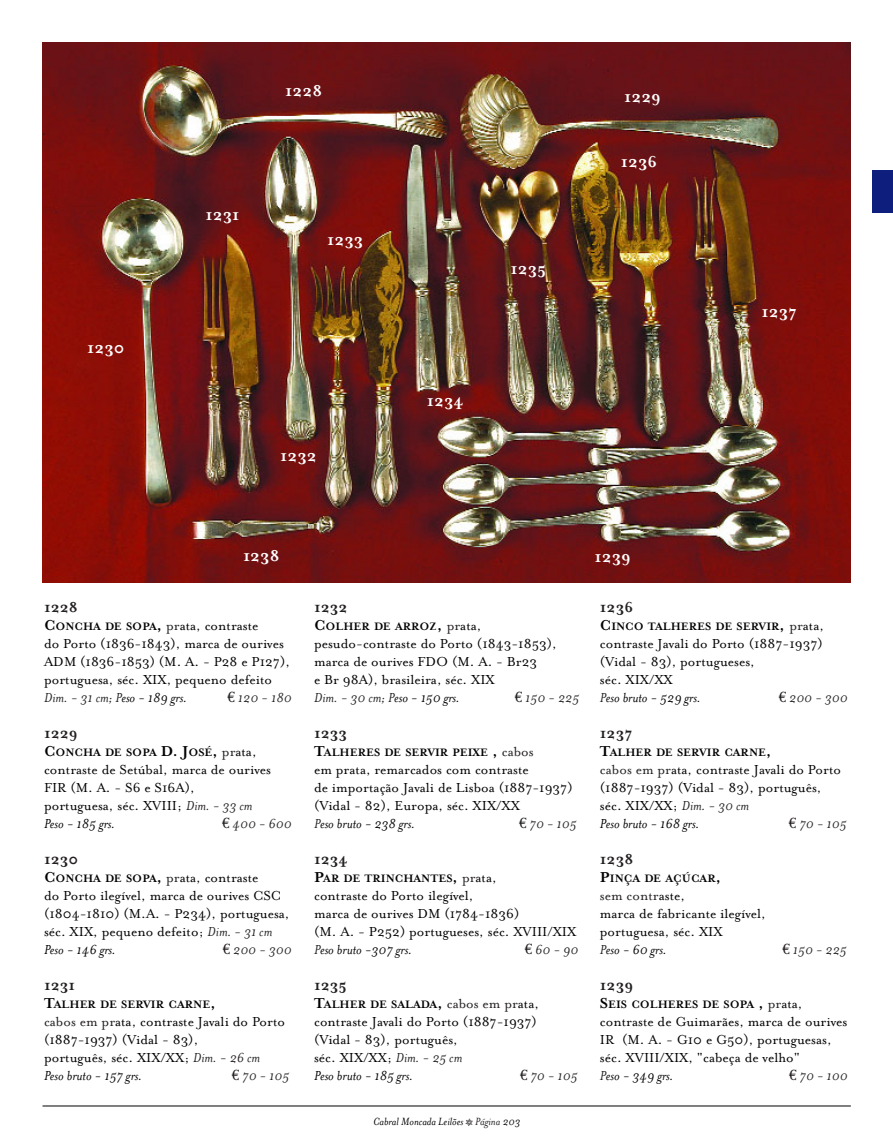
<style>
.page{position:relative;width:893px;height:1148px;background:#fff}
.page>*{position:absolute;margin:0;border:0;box-sizing:border-box;transform-origin:0 0}
.t1{font:700 18px "Mrs Eaves";color:#fff}
.t2{font:700 16.5px "Mrs Eaves";color:#231f20}
.t3{font:15px/18px "Mrs Eaves Roman";color:#000}
.t4{font:italic 15px "Mrs Eaves";color:#000}
.t5{font:italic 15px "Mrs Eaves";color:#231f20}
.t6{font:700 12.3px "Mrs Eaves";color:#000}
.t7{font:italic 12px "Mrs Eaves";color:#000}
.s1{font-family:"Mrs Eaves";font-weight:700;font-size:16.5px}
.s2{font-family:"Mrs Eaves";font-weight:700;font-size:12.3px}
.s3{color:#231f20}
.s4{color:#000}
.s5{font-family:"Euro Serif";font-style:normal}
.s6{font-size:16.5px}
.s7{font-family:"Mrs Eaves Roman";font-weight:400;font-size:15px;color:#231f20}
.s8{font-family:"Mrs Eaves Roman";font-weight:400;font-size:15px}
.s9{font-family:"Mrs Eaves";font-style:italic;color:#231f20}
.s10{font-family:"Mrs Eaves Fractions";font-style:normal;color:#231f20}
</style>
<div class="page">
<img style="left:43px;top:43px;width:807px;height:540px">
<hr style="left:43px;top:1105px;width:807px;height:1px;background:#000">
<div style="left:872px;top:170px;width:20px;height:43px;background:#0e1e7d"></div>
<p class="t1" style="left:87px;top:336px;width:39px">1230</p>
<p class="t1" style="left:206px;top:203px;width:35px">1231</p>
<p class="t1" style="left:285px;top:79px;width:38px">1228</p>
<p class="t1" style="left:327px;top:228px;width:38px">1233</p>
<p class="t1" style="left:280px;top:444px;width:38px">1232</p>
<p class="t1" style="left:427px;top:389px;width:38px">1234</p>
<p class="t1" style="left:510px;top:257px;width:37px">1235</p>
<p class="t1" style="left:624px;top:85px;width:38px">1229</p>
<p class="t1" style="left:620px;top:150px;width:38px">1236</p>
<p class="t1" style="left:243px;top:544px;width:38px">1238</p>
<p class="t1" style="left:594px;top:545px;width:38px">1239</p>
<p class="t1" style="left:761px;top:300px;width:37px">1237</p>
<p class="t2" style="left:44px;top:597px;width:35px">1228</p>
<p class="t3" style="left:44px;top:616px;width:247px"><span class="s1">C</span><span class="s2">ONCHA DE SOPA</span><span class="s1">,</span> <span class="s3">pr</span>ata, contraste<br>do Porto (1836-1843), marca de ourives ADM (1836-1853) (M. A. - P28 e P127), portuguesa, séc. XIX, pequeno defeito</p>
<p class="t5" style="left:44px;top:688px;width:145px">Dim. - 31 cm; P<span class="s4">eso - 189 grs.</span></p>
<p class="t5" style="left:227px;top:688px;width:65px"><span class="s5">€</span> 120 - 180</p>
<p class="t2" style="left:44px;top:723px;width:35px">1229</p>
<p class="t6" style="left:44px;top:745px;width:214px"><span class="s6">C</span>ONCHA DE SOPA <span class="s6">D. J</span>OSÉ<span class="s6">,</span> <span class="s7">pr</span><span class="s8">ata,</span></p>
<p class="t3" style="left:44px;top:760px;width:228px">contraste de Setúbal, marca de ourives<br>FIR (M. A. - S6 e S16A),<br>portuguesa, séc. XVIII; <span class="s9">Dim. - 33 cm</span></p>
<p class="t4" style="left:44px;top:814px;width:73px">Peso - 185 grs.</p>
<p class="t5" style="left:222px;top:814px;width:71px"><span class="s5">€</span> 400 - 600</p>
<p class="t2" style="left:44px;top:849px;width:36px">1230</p>
<p class="t3" style="left:44px;top:868px;width:247px"><span class="s1">C</span><span class="s2">ONCHA DE SOPA</span><span class="s1">,</span> <span class="s3">pr</span>ata, contraste<br>do Porto ilegível, marca de ourives CSC (1804-1810) (M.A. - P234), portuguesa, séc. XIX, pequeno defeito; <span class="s9">Dim. - 31 cm</span></p>
<p class="t4" style="left:44px;top:940px;width:73px">Peso - 146 grs.</p>
<p class="t5" style="left:223px;top:940px;width:70px"><span class="s5">€</span> 200 - 300</p>
<p class="t2" style="left:44px;top:975px;width:33px">1231</p>
<p class="t6" style="left:44px;top:997px;width:173px"><span class="s6">T</span>ALHER DE SERVIR CARNE<span class="s6">,</span></p>
<p class="t3" style="left:44px;top:1012px;width:243px"><span class="s3">cabos em pr</span>ata, contraste Javali do Porto (1887-1937) (Vidal - 83),<br>português, séc. XIX/XX; <span class="s9">Dim. - 26 cm</span></p>
<p class="t4" style="left:44px;top:1066px;width:100px">Peso bruto - 157 grs.</p>
<p class="t5" style="left:232px;top:1066px;width:59px"><span class="s5">€</span> 70 - 105</p>
<p class="t2" style="left:314px;top:597px;width:35px">1232</p>
<p class="t6" style="left:314px;top:619px;width:169px"><span class="s6">C</span>OLHER DE ARROZ<span class="s6">,</span> <span class="s7">pr</span><span class="s8">ata,</span></p>
<p class="t3" style="left:314px;top:634px;width:244px">pesudo-contraste do Porto (1843-1853), marca de ourives FDO (M. A. - Br23<br>e Br 98A), brasileira, séc. XIX</p>
<p class="t5" style="left:314px;top:688px;width:147px">Dim. - 30 cm; P<span class="s4">eso - 150 grs.</span></p>
<p class="t5" style="left:515px;top:688px;width:66px"><span class="s5">€</span> 150 - 225</p>
<p class="t2" style="left:314px;top:723px;width:35px">1233</p>
<p class="t6" style="left:314px;top:745px;width:221px"><span class="s6">T</span>ALHERES DE SERVIR PEIXE <span class="s6">,</span> <span class="s7">cabos</span></p>
<p class="t3" style="left:314px;top:760px;width:260px">em prata, remarcados com contraste<br>de importação Javali de Lisboa (1887-1937) (Vidal - 82), Europa, séc. XIX/XX</p>
<p class="t4" style="left:314px;top:814px;width:103px"><span class="s3">P</span>eso bruto - 238 grs.</p>
<p class="t5" style="left:519px;top:814px;width:59px"><span class="s5">€</span> 70 - 105</p>
<p class="t2" style="left:314px;top:849px;width:35px">1234</p>
<p class="t6" style="left:314px;top:871px;width:184px"><span class="s6">P</span>AR DE TRINCHANTES<span class="s6">,</span> <span class="s7">pr</span><span class="s8">ata,</span></p>
<p class="t3" style="left:314px;top:886px;width:264px">contraste do Porto ilegível,<br>marca de ourives DM (1784-1836)<br>(M. A. - P252) portugueses, séc. XVIII/XIX</p>
<p class="t4" style="left:314px;top:940px;width:100px"><span class="s3">P</span>eso bruto -307 grs.</p>
<p class="t5" style="left:525px;top:940px;width:55px"><span class="s5">€</span> 60 - 90</p>
<p class="t2" style="left:314px;top:975px;width:34px">1235</p>
<p class="t6" style="left:314px;top:997px;width:226px"><span class="s6">T</span>ALHER DE SALADA<span class="s6">,</span> <span class="s7">cabos em pr</span><span class="s8">ata,</span></p>
<p class="t3" style="left:314px;top:1012px;width:224px">contraste Javali do Porto (1887-1937) (Vidal - 83), português,<br>séc. XIX/XX; <span class="s9">Dim. - 25 cm</span></p>
<p class="t4" style="left:314px;top:1066px;width:101px">Peso bruto - 185 grs.</p>
<p class="t5" style="left:520px;top:1066px;width:59px"><span class="s5">€</span> 70 - 105</p>
<p class="t7" style="left:373px;top:1113px;width:149px">Cabral Moncada Leilões <span class="s10">Q</span> <span class="s3">Página</span> 203</p>
<p class="t2" style="left:600px;top:597px;width:35px">1236</p>
<p class="t6" style="left:600px;top:619px;width:226px"><span class="s6">C</span>INCO TALHERES DE SERVIR<span class="s6">,</span> <span class="s7">pr</span><span class="s8">ata,</span></p>
<p class="t3" style="left:600px;top:634px;width:224px">contraste Javali do Porto (1887-1937) (Vidal - 83), portugueses,<br>séc. XIX/XX</p>
<p class="t4" style="left:600px;top:688px;width:102px"><span class="s3">P</span>eso bruto - 529 grs.</p>
<p class="t5" style="left:778px;top:688px;width:70px"><span class="s5">€</span> 200 - 300</p>
<p class="t2" style="left:600px;top:723px;width:34px">1237</p>
<p class="t6" style="left:600px;top:745px;width:173px"><span class="s6">T</span>ALHER DE SERVIR CARNE<span class="s6">,</span></p>
<p class="t3" style="left:600px;top:760px;width:243px"><span class="s3">cabos em pr</span>ata, contraste Javali do Porto (1887-1937) (Vidal - 83), português, séc. XIX/XX; <span class="s9">Dim. - 30 cm</span></p>
<p class="t4" style="left:600px;top:814px;width:101px">Peso bruto - 168 grs.</p>
<p class="t5" style="left:789px;top:814px;width:59px"><span class="s5">€</span> 70 - 105</p>
<p class="t2" style="left:600px;top:849px;width:35px">1238</p>
<p class="t6" style="left:600px;top:871px;width:122px"><span class="s6">P</span>INÇA DE AÇÚCAR<span class="s6">,</span></p>
<p class="t3" style="left:600px;top:886px;width:167px"><span class="s3">sem contr</span>aste,<br>marca de fabricante ilegível, portuguesa, séc. XIX</p>
<p class="t4" style="left:600px;top:940px;width:68px"><span class="s3">P</span>eso - 60 grs.</p>
<p class="t5" style="left:782px;top:940px;width:66px"><span class="s5">€</span> 150 - 225</p>
<p class="t2" style="left:600px;top:975px;width:35px">1239</p>
<p class="t6" style="left:600px;top:997px;width:204px"><span class="s6">S</span>EIS COLHERES DE SOPA <span class="s6">,</span> <span class="s7">pr</span><span class="s8">ata,</span></p>
<p class="t3" style="left:600px;top:1012px;width:249px">contraste de Guimarães, marca de ourives<br>IR (M. A. - G10 e G50), portuguesas, séc. XVIII/XIX, "cabeça de velho"</p>
<p class="t4" style="left:600px;top:1066px;width:75px"><span class="s3">P</span>eso - 349 grs.</p>
<p class="t5" style="left:789px;top:1066px;width:60px"><span class="s5">€</span> 70 - 100</p>
</div>
